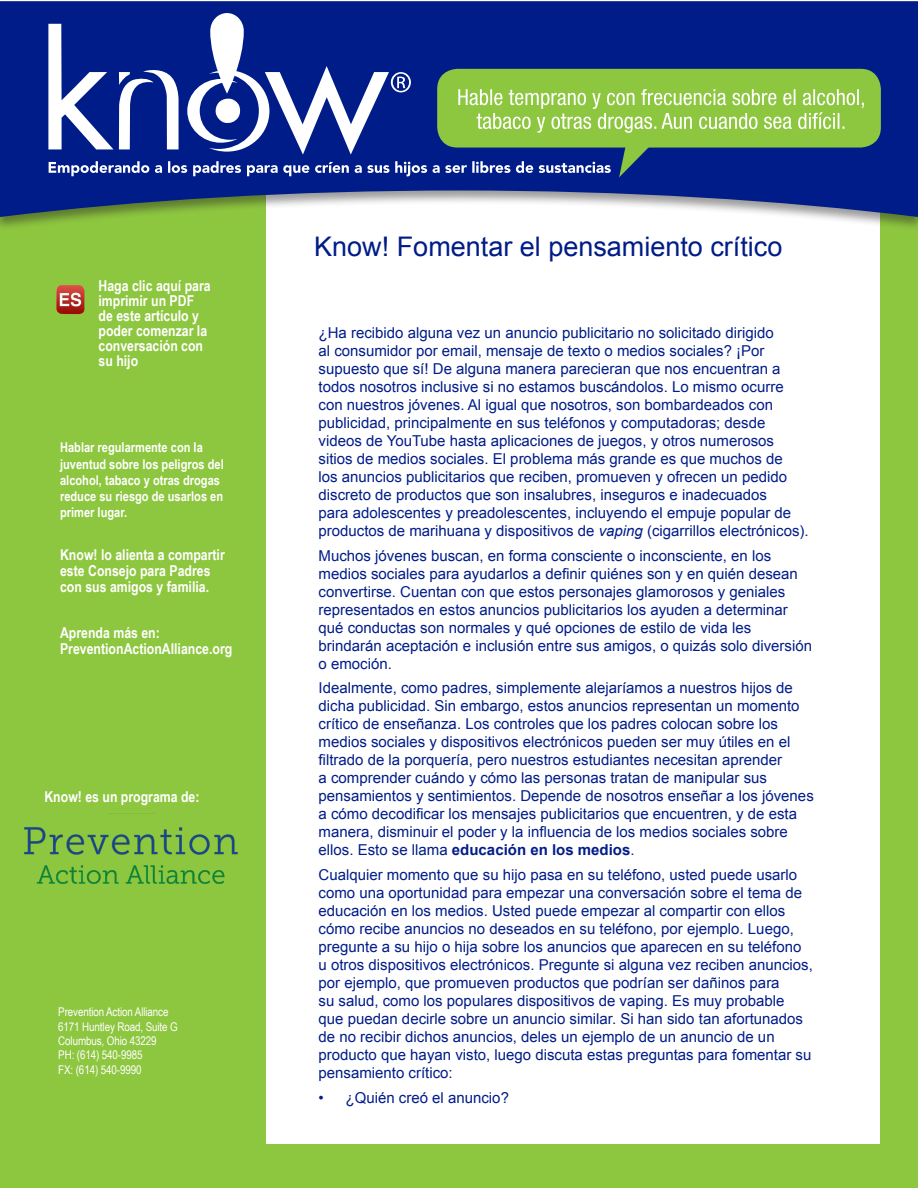
<style>
.page{position:relative;width:918px;height:1188px;background:#fff}
.page>*{position:absolute;margin:0;border:0;box-sizing:border-box;transform-origin:0 0}
.t1{font:27px "Arial";color:#001c88}
.t2{font:15px/18px "Arial";color:#001c88}
.t3{font:700 15px/15px "Arial Narrow";color:#fff}
.t4{font:700 13.5px/16.2px "Arial Narrow";color:#fff}
.t5{font:12px "Arial Narrow";letter-spacing:-.01em;color:#fff}
.s1{font-style:italic}
.s2{font-weight:700}
</style>
<div class="page">
<div style="left:258px;top:117px;width:660px;height:1071px;background:#8dc63f"></div>
<div style="left:266px;top:155px;width:614px;height:989px;background:#fff"></div>
<div style="left:0;top:117px;width:262px;height:1071px;background:#8dc63f"></div>
<div style="left:0;top:0;width:918px;height:231px;background:#231f20;opacity:.45"></div>
<svg style="left:0;top:1px;width:918px;height:216px;fill:#001c88"></svg>
<img style="left:24px;top:812px;width:214px;height:72px">
<div style="left:437px;top:69px;width:444px;height:79px;background:#8dc63f;border-radius:20px"></div>
<svg style="left:48px;top:13px;width:816px;height:164px"></svg>
<img style="left:56px;top:285px;width:29px;height:29px">
<p class="t3" style="left:99px;top:277px;width:114px">Haga clic aquí para imprimir un PDF de este artículo y poder comenzar la conversación con su hijo</p>
<p class="t4" style="left:60px;top:439px;width:165px">Hablar regularmente con la juventud sobre los peligros del alcohol, tabaco y otras drogas reduce su riesgo de usarlos en primer lugar.</p>
<p class="t3" style="left:60px;top:546px;width:166px;line-height:16.2px">Know! lo alienta a compartir este Consejo para Padres con sus amigos y familia.</p>
<p class="t3" style="left:60px;top:624px;width:101px">Aprenda más en:</p>
<p class="t3" style="left:60px;top:641px;width:174px">PreventionActionAlliance.org</p>
<p class="t3" style="left:44px;top:789px;width:157px">Know! es un programa de:</p>
<p class="t5" style="left:58px;top:1003px;width:112px">Prevention Action Alliance</p>
<p class="t5" style="left:58px;top:1018px;width:121px">6171 Huntley Road, Suite G</p>
<p class="t5" style="left:58px;top:1032px;width:100px">Columbus, Ohio 43229</p>
<p class="t5" style="left:58px;top:1046px;width:86px">PH: (614) 540-9985</p>
<p class="t5" style="left:58px;top:1061px;width:85px">FX: (614) 540-9990</p>
<p class="t1" style="left:314px;top:228px;width:470px">Know! Fomentar el pensamiento crítico</p>
<p class="t2" style="left:319px;top:324px;width:492px">¿Ha recibido alguna vez un anuncio publicitario no solicitado dirigido<br>al consumidor por email, mensaje de texto o medios sociales? ¡Por supuesto que sí! De alguna manera parecieran que nos encuentran a todos nosotros inclusive si no estamos buscándolos. Lo mismo ocurre con nuestros jóvenes. Al igual que nosotros, son bombardeados con publicidad, principalmente en sus teléfonos y computadoras; desde videos de YouTube hasta aplicaciones de juegos, y otros numerosos sitios de medios sociales. El problema más grande es que muchos de<br>los anuncios publicitarios que reciben, promueven y ofrecen un pedido discreto de productos que son insalubres, inseguros e inadecuados<br>para adolescentes y preadolescentes, incluyendo el empuje popular de productos de marihuana y dispositivos de <span class="s1">vaping</span> (cigarrillos electrónicos).</p>
<p class="t2" style="left:319px;top:546px;width:495px">Muchos jóvenes buscan, en forma consciente o inconsciente, en los medios sociales para ayudarlos a definir quiénes son y en quién desean convertirse. Cuentan con que estos personajes glamorosos y geniales representados en estos anuncios publicitarios los ayuden a determinar qué conductas son normales y qué opciones de estilo de vida les brindarán aceptación e inclusión entre sus amigos, o quizás solo diversión o emoción.</p>
<p class="t2" style="left:319px;top:679px;width:497px">Idealmente, como padres, simplemente alejaríamos a nuestros hijos de dicha publicidad. Sin embargo, estos anuncios representan un momento crítico de enseñanza. Los controles que los padres colocan sobre los medios sociales y dispositivos electrónicos pueden ser muy útiles en el filtrado de la porquería, pero nuestros estudiantes necesitan aprender<br>a comprender cuándo y cómo las personas tratan de manipular sus pensamientos y sentimientos. Depende de nosotros enseñar a los jóvenes a cómo decodificar los mensajes publicitarios que encuentren, y de esta manera, disminuir el poder y la influencia de los medios sociales sobre ellos. Esto se llama <span class="s2">educación en los medios</span>.</p>
<p class="t2" style="left:319px;top:866px;width:496px">Cualquier momento que su hijo pasa en su teléfono, usted puede usarlo como una oportunidad para empezar una conversación sobre el tema de educación en los medios. Usted puede empezar al compartir con ellos cómo recibe anuncios no deseados en su teléfono, por ejemplo. Luego, pregunte a su hijo o hija sobre los anuncios que aparecen en su teléfono u otros dispositivos electrónicos. Pregunte si alguna vez reciben anuncios, por ejemplo, que promueven productos que podrían ser dañinos para<br>su salud, como los populares dispositivos de vaping. Es muy probable que puedan decirle sobre un anuncio similar. Si han sido tan afortunados de no recibir dichos anuncios, deles un ejemplo de un anuncio de un producto que hayan visto, luego discuta estas preguntas para fomentar su pensamiento crítico:</p>
<p class="t2" style="left:319px;top:1089px;width:192px">• ¿Quién creó el anuncio?</p>
</div>
